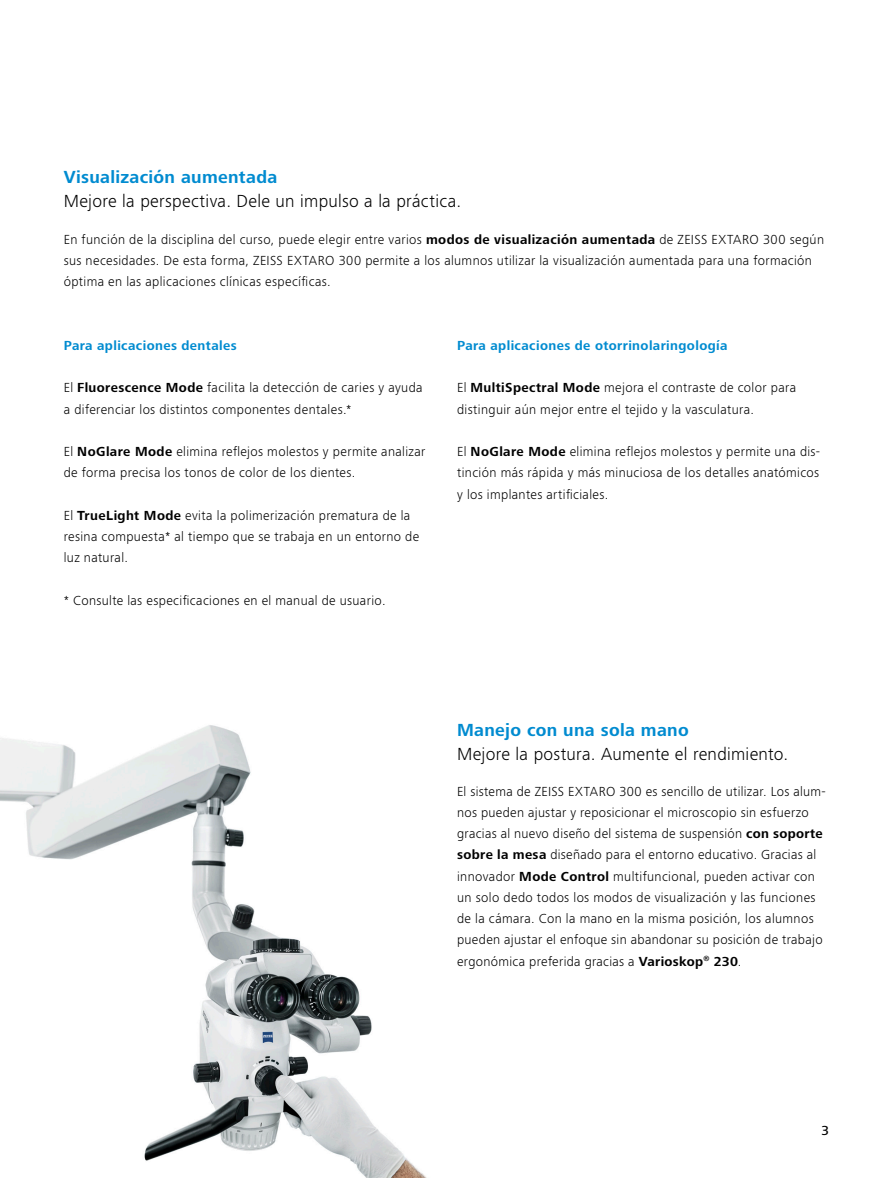
<style>
.page{position:relative;width:893px;height:1178px;background:#fff}
.page>*{position:absolute;margin:0;border:0;box-sizing:border-box;transform-origin:0 0}
.t1{font:300 18px "ZEISS Frutiger Next W1 G";letter-spacing:.015em;color:#000}
.t2{font:700 18px "ZEISS Frutiger Next W1 G";letter-spacing:.015em;color:#008bd0}
.t3{font:300 13.5px/21.1px "ZEISS Frutiger Next W1 G";letter-spacing:.025em;color:#000}
.t4{font:700 13.5px "ZEISS Frutiger Next W1 G";letter-spacing:.03em;color:#008bd0}
.t5{font:500 13.5px "ZEISS Frutiger Next W1 G";color:#000}
.s1{font-weight:700}
</style>
<div class="page">
<img style="left:0;top:725px;width:427px;height:453px">
<h1 class="t2" style="left:64px;top:164px;width:215px">Visualización aumentada</h1>
<h1 class="t1" style="left:64px;top:189px;width:399px">Mejore la perspectiva. Dele un impulso a la práctica.</h1>
<p class="t3" style="left:64px;top:228px;width:762px">En función de la disciplina del curso, puede elegir entre varios <span class="s1">modos de visualización aumentada</span> de ZEISS EXTARO 300 según sus necesidades. De esta forma, ZEISS EXTARO 300 permite a los alumnos utilizar la visualización aumentada para una formación óptima en las aplicaciones clínicas específicas.</p>
<p class="t4" style="left:64px;top:336px;width:175px">Para aplicaciones dentales</p>
<p class="t3" style="left:64px;top:377px;width:360px">El <span class="s1">Fluorescence Mode</span> facilita la detección de caries y ayuda a diferenciar los distintos componentes dentales.*</p>
<p class="t3" style="left:64px;top:440px;width:363px">El <span class="s1">NoGlare Mode</span> elimina reflejos molestos y permite analizar de forma precisa los tonos de color de los dientes.</p>
<p class="t3" style="left:64px;top:504px;width:357px">El <span class="s1">TrueLight Mode</span> evita la polimerización prematura de la resina compuesta* al tiempo que se trabaja en un entorno de luz natural.</p>
<p class="t3" style="left:64px;top:589px;width:323px">* Consulte las especificaciones en el manual de usuario.</p>
<p class="t4" style="left:457px;top:336px;width:272px">Para aplicaciones de otorrinolaringología</p>
<p class="t3" style="left:457px;top:377px;width:341px">El <span class="s1">MultiSpectral Mode</span> mejora el contraste de color para distinguir aún mejor entre el tejido y la vasculatura.</p>
<p class="t3" style="left:457px;top:440px;width:365px;text-align:justify">El <span class="s1">NoGlare Mode</span> elimina reflejos molestos y permite una dis&shy;tinción más rápida y más minuciosa de los detalles anatómicos y los implantes artificiales.</p>
<h1 class="t2" style="left:457px;top:717px;width:233px">Manejo con una sola mano</h1>
<h1 class="t1" style="left:457px;top:741px;width:333px">Mejore la postura. Aumente el rendimiento.</h1>
<p class="t3" style="left:457px;top:780px;width:370px">El sistema de ZEISS EXTARO 300 es sencillo de utilizar. Los alum&shy;nos pueden ajustar y reposicionar el microscopio sin esfuerzo gracias al nuevo diseño del sistema de suspensión <span class="s1">con soporte sobre la mesa</span> diseñado para el entorno educativo. Gracias al innovador <span class="s1">Mode Control</span> multifuncional, pueden activar con un solo dedo todos los modos de visualización y las funciones de la cámara. Con la mano en la misma posición, los alumnos pueden ajustar el enfoque sin abandonar su posición de trabajo ergonómica preferida gracias a <span class="s1">Varioskop</span><sup>®</sup> <span class="s1">230</span>.</p>
<p class="t5" style="left:822px;top:1121px;width:9px">3</p>
</div>
